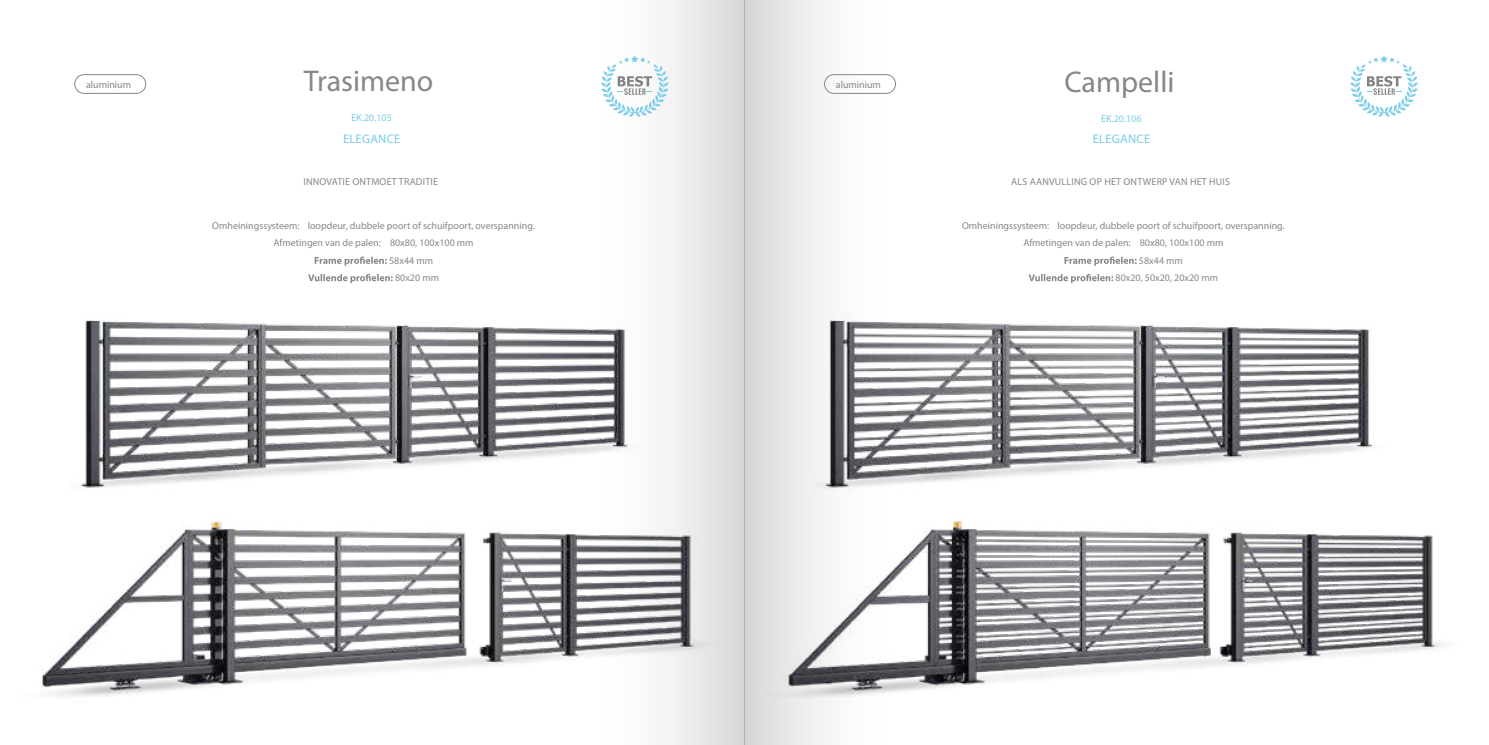
<style>
.page{position:relative;width:1489px;height:745px;background:#fff}
.page>*{position:absolute;margin:0;border:0;box-sizing:border-box;transform-origin:0 0}
.t1{font:700 30px "Myriad Pro";color:#878787}
.t2{font:700 12.5px "Myriad Pro";letter-spacing:.02em;color:#7acce9}
.t3{font:10px "Myriad Pro";color:#878787}
.t4{font:700 10px "Myriad Pro";color:#878787}
.t5{font:600 10px "Myriad Pro";letter-spacing:.02em;color:#878787}
.t6{font:600 10px "Myriad Pro";color:#878787}
.t7{font:700 10px "Myriad Pro";color:#7acce9}
.s1{font-weight:700}
.s2{font-weight:400}
</style>
<div class="page">
<div style="left:584px;top:0;width:160px;height:744px;background:linear-gradient(to right,#fff,#ddd)"></div>
<div style="left:744px;top:0;width:160px;height:744px;background:linear-gradient(to right,#dbdbdb,#fff)"></div>
<div style="left:74px;top:74px;width:72px;height:20px;border:1px solid #878787;border-radius:9px"></div>
<svg style="left:315px;top:256px;width:72px;height:7px"></svg>
<div style="left:824px;top:74px;width:71px;height:20px;border:1px solid #878787;border-radius:9px"></div>
<svg style="left:1064px;top:256px;width:72px;height:7px"></svg>
<img style="left:39px;top:544px;width:686px;height:200px">
<img style="left:79px;top:263px;width:646px;height:281px">
<img style="left:745px;top:544px;width:700px;height:200px">
<img style="left:745px;top:263px;width:688px;height:281px">
<svg style="left:1350px;top:55px;width:67px;height:62px"></svg>
<svg style="left:601px;top:55px;width:67px;height:62px"></svg>
<p class="t6" style="left:86px;top:78px;width:47px">aluminium</p>
<h1 class="t1" style="left:304px;top:63px;width:131px">Trasimeno</h1>
<p class="t7" style="left:351px;top:111px;width:42px">EK.20.105</p>
<p class="t6" style="left:835px;top:78px;width:47px">aluminium</p>
<h1 class="t1" style="left:1064px;top:64px;width:111px">Campelli</h1>
<p class="t7" style="left:1100px;top:112px;width:42px">EK.20.106</p>
<p class="t2" style="left:343px;top:131px;width:59px">ELEGANCE</p>
<p class="t2" style="left:1092px;top:131px;width:59px">ELEGANCE</p>
<p class="t5" style="left:303px;top:175px;width:136px">INNOVATIE ONTMOET TRADITIE</p>
<p class="t5" style="left:1011px;top:175px;width:220px">ALS AANVULLING OP HET ONTWERP VAN HET HUIS</p>
<p class="t3" style="left:212px;top:219px;width:324px"><span class="s1">Omheiningssysteem:</span> loopdeur, dubbele poort of schuifpoort, overspanning.</p>
<p class="t4" style="left:273px;top:237px;width:201px">Afmetingen van de palen: <span class="s2">80x80, 100x100 mm</span></p>
<p class="t3" style="left:389px;top:254px;width:45px">58x44 mm</p>
<p class="t3" style="left:395px;top:271px;width:45px">80x20 mm</p>
<p class="t3" style="left:962px;top:219px;width:324px"><span class="s1">Omheiningssysteem:</span> loopdeur, dubbele poort of schuifpoort, overspanning.</p>
<p class="t4" style="left:1023px;top:237px;width:201px">Afmetingen van de palen: <span class="s2">80x80, 100x100 mm</span></p>
<p class="t3" style="left:1138px;top:254px;width:45px">58x44 mm</p>
<p class="t3" style="left:1115px;top:271px;width:104px">80x20, 50x20, 20x20 mm</p>
</div>
